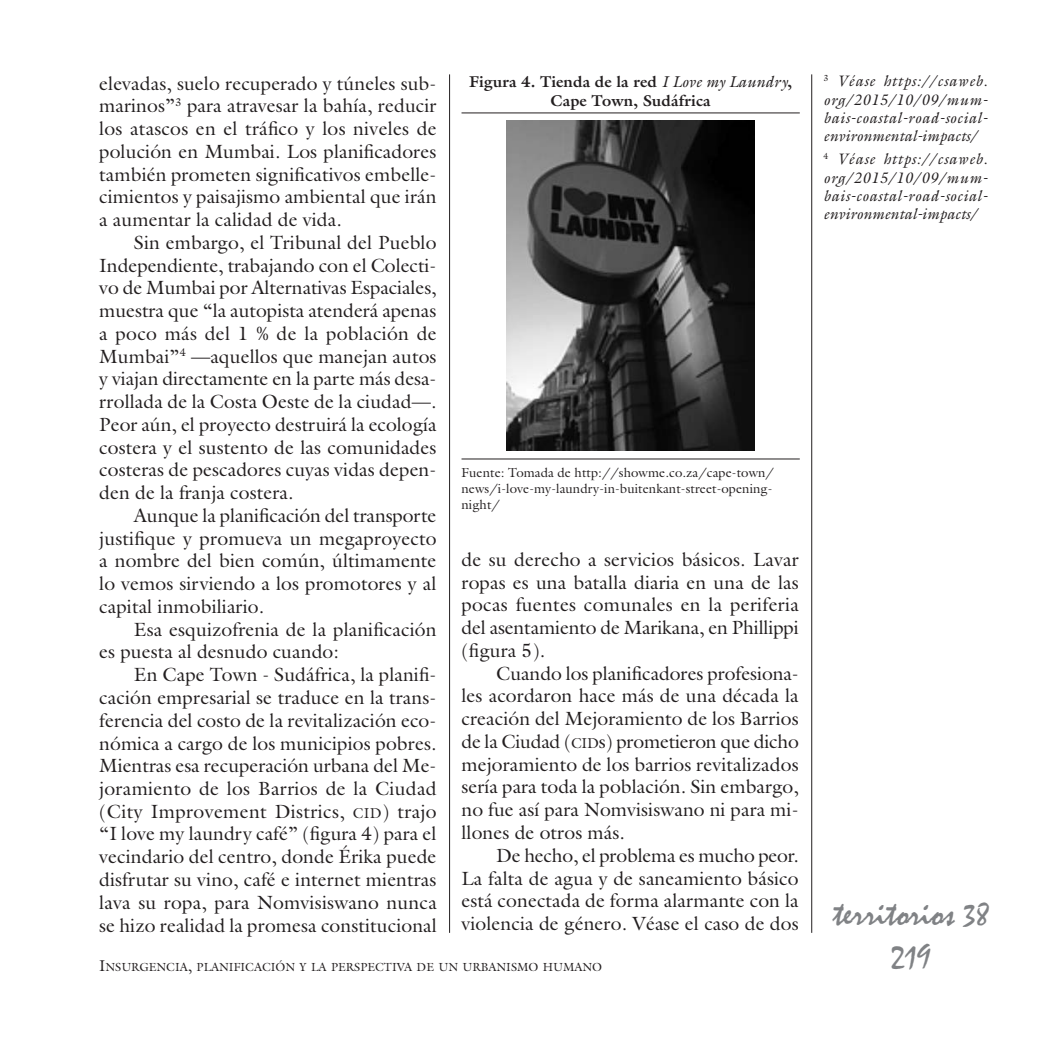
<style>
.page{position:relative;width:1042px;height:1042px;background:#fff}
.page>*{position:absolute;margin:0;border:0;box-sizing:border-box;transform-origin:0 0}
.t1{font:37.62px "Mistral";letter-spacing:-.01em;color:#808285}
.t2{font:33.25px "Mistral";color:#808285}
.t3{font:19.25px/22.8px "Galliard";letter-spacing:.005em;color:#231f20;text-align:justify}
.t4{font:700 15.75px/18.9px "Galliard";letter-spacing:.005em;color:#231f20;text-align:center}
.t5{font:italic 15.22px/18.2px "Galliard";letter-spacing:.035em;color:#231f20;text-align:justify}
.t6{font:13.12px/15.8px "Galliard";letter-spacing:.005em;color:#231f20;text-align:justify}
.t7{font:11.9px "Galliard";color:#231f20}
.s1{font-size:14.35px}
.s2{font-weight:400;font-style:italic}
.s3{font-size:15.75px}
.s4{font-size:31.5px}
</style>
<div class="page">
<hr style="left:811px;top:74px;width:1px;height:859px;background:#231f20">
<hr style="left:449px;top:74px;width:1px;height:859px;background:#231f20">
<hr style="left:461px;top:113px;width:339px;height:1px;background:#231f20">
<hr style="left:461px;top:459px;width:339px;height:1px;background:#231f20">
<img style="left:506px;top:120px;width:249px;height:331px">
<p class="t3" style="left:99px;top:71px;width:339px">elevadas, suelo recuperado y túneles sub&shy;marinos”<sup>3</sup> para atravesar la bahía, reducir los atascos en el tráfico y los niveles de polución en Mumbai. Los planificadores también prometen significativos embelle&shy;cimientos y paisajismo ambiental que irán a aumentar la calidad de vida.</p>
<p class="t3" style="left:99px;top:231px;width:339px;text-indent:35px">Sin embargo, el Tribunal del Pueblo Independiente, trabajando con el Colecti&shy;vo de Mumbai por Alternativas Espaciales, muestra que “la autopista atenderá apenas a poco más del 1 % de la población de Mumbai”<sup>4</sup> —aquellos que manejan autos y viajan directamente en la parte más desa&shy;rrollada de la Costa Oeste de la ciudad—.<br>Peor aún, el proyecto destruirá la ecología costera y el sustento de las comunidades costeras de pescadores cuyas vidas depen&shy;den de la franja costera.</p>
<p class="t3" style="left:99px;top:504px;width:339px;text-indent:35px">Aunque la planificación del transporte justifique y promueva un megaproyecto a nombre del bien común, últimamente lo vemos sirviendo a los promotores y al capital inmobiliario.</p>
<p class="t3" style="left:99px;top:617px;width:339px;text-indent:35px">Esa esquizofrenia de la planificación es puesta al desnudo cuando:</p>
<p class="t3" style="left:99px;top:663px;width:339px;text-indent:35px">En Cape Town - Sudáfrica, la planifi&shy;cación empresarial se traduce en la trans&shy;ferencia del costo de la revitalización eco&shy;nómica a cargo de los municipios pobres.<br>Mientras esa recuperación urbana del Me&shy;joramiento de los Barrios de la Ciudad (City Improvement Districs, <span class="s1">CID</span>) trajo “I love my laundry café” (figura 4) para el vecindario del centro, donde Érika puede disfrutar su vino, café e internet mientras lava su ropa, para Nomvisiswano nunca se hizo realidad la promesa constitucional</p>
<p class="t4" style="left:469px;top:72px;width:324px">Figura 4. Tienda de la red <span class="s2">I Love my Laundry</span>,<br>Cape Town, Sudáfrica</p>
<p class="t6" style="left:461px;top:465px;width:314px">Fuente: Tomada de http://showme.co.za/cape-town/ news/i-love-my-laundry-in-buitenkant-street-opening&shy;night/</p>
<p class="t3" style="left:461px;top:548px;width:339px">de su derecho a servicios básicos. Lavar ropas es una batalla diaria en una de las pocas fuentes comunales en la periferia del asentamiento de Marikana, en Phillippi (figura 5).</p>
<p class="t3" style="left:461px;top:661px;width:339px;text-indent:35px">Cuando los planificadores profesiona&shy;les acordaron hace más de una década la creación del Mejoramiento de los Barrios de la Ciudad (<span class="s1">CID</span>s) prometieron que dicho mejoramiento de los barrios revitalizados sería para toda la población. Sin embargo, no fue así para Nomvisiswano ni para mi&shy;llones de otros más.</p>
<p class="t3" style="left:461px;top:843px;width:339px;text-indent:35px">De hecho, el problema es mucho peor.<br>La falta de agua y de saneamiento básico está conectada de forma alarmante con la violencia de género. Véase el caso de dos</p>
<p class="t7" style="left:99px;top:959px;width:504px"><span class="s3">I</span>NSURGENCIA<span class="s3">,</span> PLANIFICACIÓN Y LA PERSPECTIVA DE UN URBANISMO HUMANO</p>
<p class="t5" style="left:823px;top:72px;width:166px"><sup>3</sup> Véase https://csaweb. org/2015/10/09/mum&shy;bais-coastal-road-social&shy;environmental-impacts/</p>
<p class="t5" style="left:823px;top:150px;width:166px"><sup>4</sup> Véase https://csaweb. org/2015/10/09/mum&shy;bais-coastal-road-social&shy;environmental-impacts/</p>
<h1 class="t1" style="left:833px;top:892px;width:158px">territorios <span class="s4">38</span></h1>
<h2 class="t2" style="left:891px;top:938px;width:41px">219</h2>
</div>
